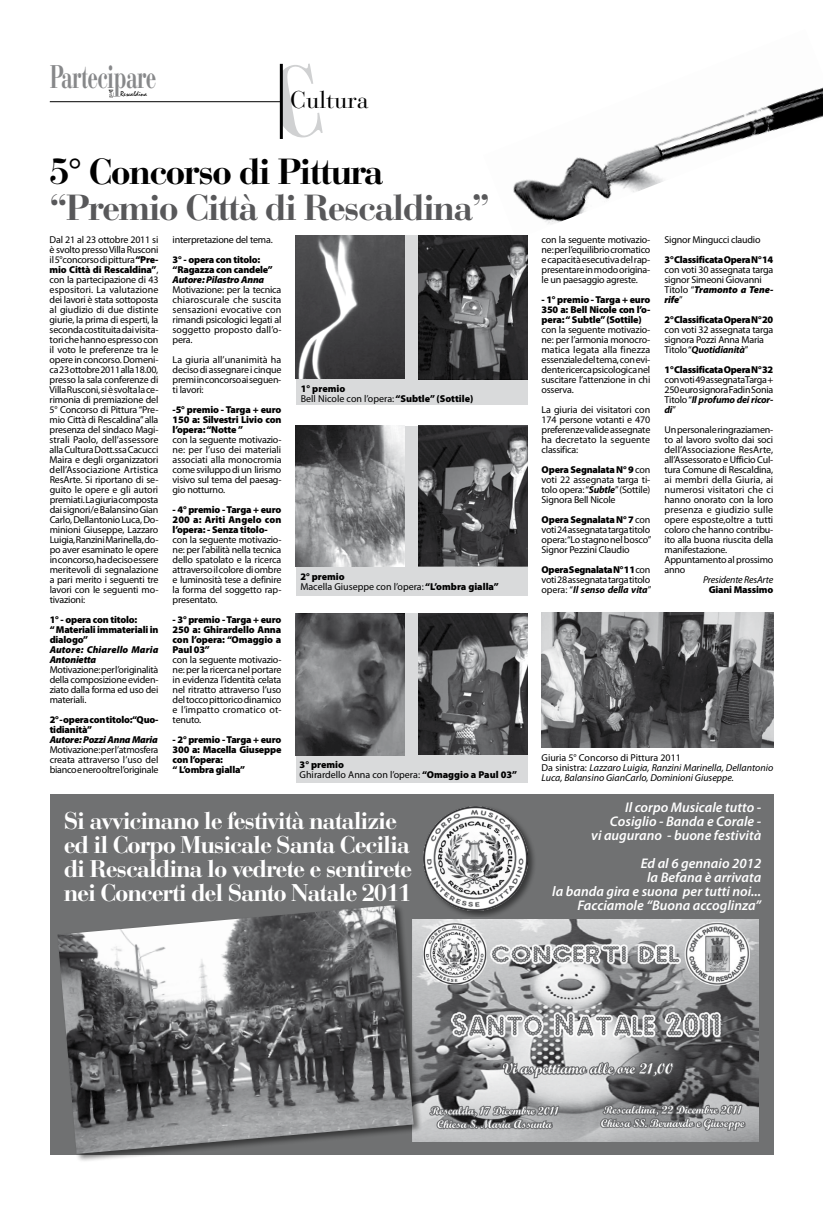
<style>
.page{position:relative;width:823px;height:1219px;background:#fff}
.page>*{position:absolute;margin:0;border:0;box-sizing:border-box;transform-origin:0 0}
.t1{font:700 36px "Bauer Bodoni Std";letter-spacing:-.05em;color:#58585a}
.t2{font:700 36px "Bauer Bodoni Std";letter-spacing:-.05em;color:#000}
.t3{font:700 32.5px "Bauer Bodoni Std";letter-spacing:-.03em;color:#87888a;scale:.65 1}
.t4{font:700 24px/24px "Bauer Bodoni Std";letter-spacing:-.05em;color:#fff}
.t5{font:24px "Bauer Bodoni Std";color:#000}
.t6{font:italic 600 14px/14px "Myriad Pro";color:#fff;text-align:right}
.t7{font:10px/10px "Myriad Pro";letter-spacing:-.02em;color:#000;text-align:justify}
.t8{font:900 10px/10px "Myriad Pro";letter-spacing:-.02em;color:#000}
.t9{font:italic 10px/10px "Myriad Pro";color:#000}
.t10{font:10px/10px "Myriad Pro";color:#000}
.t11{font:italic 900 10px "Myriad Pro";letter-spacing:-.02em;color:#000}
.t12{font:italic 900 10px/10px "Myriad Pro";letter-spacing:.01em;color:#000}
.t13{font:italic 10px "Myriad Pro";letter-spacing:-.02em;color:#000}
.t14{font:6.9px "Mistral Std";color:#000}
.s1{font-weight:900}
.s2{font-weight:400}
.s3{font-weight:700;font-style:italic}
.s4{font-weight:900;font-style:italic}
.s5{font-style:normal}
</style>
<div class="page">
<svg style="left:109px;top:89px;width:5px;height:8px"></svg>
<div style="left:295px;top:235px;width:232px;height:170px;background:#d9dadb"></div>
<div style="left:295px;top:426px;width:232px;height:169px;background:#d9dadb"></div>
<div style="left:295px;top:613px;width:232px;height:169px;background:#d9dadb"></div>
<div style="left:50px;top:795px;width:722px;height:360px;background:#707172"></div>
<hr style="left:50px;top:101px;width:231px;height:1px;background:#000">
<img style="left:513px;top:88px;width:309px;height:151px">
<img style="left:422px;top:919px;width:336px;height:222px">
<div style="left:423px;top:806px;width:113px;height:110px;background:#000;opacity:.5"></div>
<img style="left:423px;top:806px;width:104px;height:104px">
<img style="left:295px;top:235px;width:109px;height:143px">
<img style="left:418px;top:613px;width:109px;height:141px">
<img style="left:418px;top:426px;width:109px;height:140px">
<img style="left:418px;top:235px;width:109px;height:145px">
<img style="left:295px;top:614px;width:109px;height:142px">
<img style="left:541px;top:612px;width:231px;height:136px">
<img style="left:295px;top:426px;width:109px;height:140px">
<div style="left:56px;top:904px;width:366px;height:259px;background:#000;opacity:.5"></div>
<img style="left:57px;top:905px;width:356px;height:249px">
<svg style="left:268px;top:63px;width:15px;height:76px"></svg>
<h2 class="t3" style="left:50px;top:57px;width:165px">Partecipare</h2>
<p class="t14" style="left:120px;top:90px;width:28px">Rescaldina</p>
<h3 class="t5" style="left:290px;top:86px;width:80px">Cultura</h3>
<h1 class="t2" style="left:50px;top:149px;width:335px">5° Concorso di Pittura</h1>
<h1 class="t1" style="left:50px;top:185px;width:441px">“Premio Città di Rescaldina”</h1>
<p class="t7" style="left:50px;top:235px;width:110px">Dal 21 al 23 ottobre 2011 si è svolto presso Villa Rusconi il 5°concorso di pittura <span class="s1">“Pre&shy;mio Città di Rescaldina”</span>, con la partecipazione di 43 espositori. La valutazione dei lavori è stata sottoposta al giudizio di due distinte giurie, la prima di esperti, la seconda costituita dai visita&shy;tori che hanno espresso con il voto le preferenze tra le opere in concorso. Domeni&shy;ca 23 ottobre 2011 alla 18.00, presso la sala conferenze di Villa Rusconi, si è svolta la ce&shy;rimonia di premiazione del 5° Concorso di Pittura “Pre&shy;mio Città di Rescaldina” alla presenza del sindaco Magi&shy;strali Paolo, dell’assessore alla Cultura Dott.ssa Cacucci Maira e degli organizzatori dell’Associazione Artistica ResArte. Si riportano di se&shy;guito le opere e gli autori premiati. La giuria composta dai signori/e Balansino Gian Carlo, Dellantonio Luca, Do&shy;minioni Giuseppe, Lazzaro Luigia, Ranzini Marinella, do&shy;po aver esaminato le opere in concorso, ha deciso essere meritevoli di segnalazione a pari merito i seguenti tre lavori con le seguenti mo&shy;tivazioni:</p>
<p class="t8" style="left:50px;top:615px;width:110px">1° - opera con titolo:<br>“ Materiali immateriali in dialogo”</p>
<p class="t12" style="left:50px;top:645px;width:110px">Autore: Chiarello Maria<br>Antonietta</p>
<p class="t7" style="left:50px;top:665px;width:110px">Motivazione: per l’originalità della composizione eviden&shy;ziato dalla forma ed uso dei materiali.</p>
<p class="t8" style="left:50px;top:715px;width:110px">2° - opera con titolo: “Quo&shy;tidianità”</p>
<p class="t11" style="left:50px;top:734px;width:110px">Autore: Pozzi Anna Maria</p>
<p class="t7" style="left:50px;top:745px;width:110px">Motivazione: per l’atmosfera creata attraverso l’uso del bianco e nero oltre l’originale</p>
<p class="t7" style="left:172px;top:235px;width:102px">interpretazione del tema.</p>
<p class="t8" style="left:172px;top:255px;width:102px">3° - opera con titolo: “Ragazza con candele”</p>
<p class="t11" style="left:172px;top:274px;width:93px">Autore: Pilastro Anna</p>
<p class="t7" style="left:172px;top:285px;width:110px">Motivazione: per la tecnica chiaroscurale che suscita sensazioni evocative con rimandi psicologici legati al soggetto proposto dall’o&shy;pera.</p>
<p class="t7" style="left:172px;top:355px;width:110px">La giuria all’unanimità ha deciso di assegnare i cinque premi in concorso ai seguen&shy;ti lavori:</p>
<p class="t8" style="left:172px;top:405px;width:110px;text-align:justify">-5° premio - Targa + euro 150 a: Silvestri Livio con l’opera: “Notte ”</p>
<p class="t7" style="left:172px;top:435px;width:110px">con la seguente motivazio&shy;ne: per l’uso dei materiali associati alla monocromia come sviluppo di un lirismo visivo sul tema del paesag&shy;gio notturno.</p>
<p class="t8" style="left:172px;top:505px;width:110px;text-align:justify">- 4° premio - Targa + euro 200 a: Ariti Angelo con l’opera: - Senza titolo-</p>
<p class="t7" style="left:172px;top:535px;width:110px">con la seguente motivazio&shy;ne: per l’abilità nella tecnica dello spatolato e la ricerca attraverso il colore di ombre e luminosità tese a definire la forma del soggetto rap&shy;presentato.</p>
<p class="t8" style="left:172px;top:615px;width:110px;text-align:justify">- 3° premio - Targa + euro 250 a: Ghirardello Anna con l’opera: “Omaggio a Paul 03”</p>
<p class="t7" style="left:172px;top:655px;width:110px">con la seguente motivazio&shy;ne: per la ricerca nel portare in evidenza l’identità celata nel ritratto attraverso l’uso del tocco pittorico dinamico e l’impatto cromatico ot&shy;tenuto.</p>
<p class="t8" style="left:172px;top:735px;width:110px">- 2° premio - Targa + euro<br>300 a: Macella Giuseppe con l’opera:<br>“ L’ombra gialla”</p>
<p class="t8" style="left:300px;top:383px;width:174px">1° premio<br><span class="s2">Bell Nicole con l’opera:</span> “Subtle” (Sottile)</p>
<p class="t10" style="left:300px;top:572px;width:200px"><span class="s1">2° premio<br></span>Macella Giuseppe con l’opera: <span class="s1">“L’ombra gialla”</span></p>
<p class="t10" style="left:299px;top:760px;width:219px"><span class="s1">3° premio<br></span>Ghirardello Anna con l’opera: <span class="s1">“Omaggio a Paul 03”</span></p>
<h3 class="t4" style="left:64px;top:808px;width:350px">Si avvicinano le festività natalizie ed il Corpo Musicale Santa Cecilia di Rescaldina lo vedrete e sentirete nei Concerti del Santo Natale 2011</h3>
<p class="t7" style="left:541px;top:235px;width:110px">con la seguente motivazio&shy;ne: per l’equilibrio cromatico e capacità esecutiva del rap&shy;presentare in modo origina&shy;le un paesaggio agreste.</p>
<p class="t8" style="left:541px;top:295px;width:110px;text-align:justify">- 1° premio - Targa + euro 350 a: Bell Nicole con l’o&shy;pera: “ Subtle” (Sottile)</p>
<p class="t7" style="left:541px;top:325px;width:110px">con la seguente motivazio&shy;ne: per l’armonia monocro&shy;matica legata alla finezza essenziale del tema, con evi&shy;dente ricerca psicologica nel suscitare l’attenzione in chi osserva.</p>
<p class="t7" style="left:541px;top:405px;width:110px">La giuria dei visitatori con 174 persone votanti e 470 preferenze valide assegnate ha decretato la seguente classifica:</p>
<p class="t7" style="left:541px;top:465px;width:110px"><span class="s1">Opera Segnalata N° 9</span> con voti 22 assegnata targa ti&shy;tolo opera: “<span class="s3">Subtle</span>” (Sottile)<br>Signora Bell Nicole</p>
<p class="t7" style="left:541px;top:515px;width:111px"><span class="s1">Opera Segnalata N° 7</span> con voti 24 assegnata targa titolo opera: “Lo stagno nel bosco” Signor Pezzini Claudio</p>
<p class="t7" style="left:541px;top:565px;width:111px"><span class="s1">Opera Segnalata N° 11</span> con voti 28 assegnata targa titolo opera: “<span class="s3">Il senso della vita</span>”</p>
<p class="t7" style="left:664px;top:235px;width:97px">Signor Mingucci claudio</p>
<p class="t8" style="left:664px;top:255px;width:110px">3° Classificata Opera N° 14</p>
<p class="t7" style="left:664px;top:265px;width:110px;text-align:left">con voti 30 assegnata targa signor Simeoni Giovanni<br>Titolo “<span class="s4">Tramonto a Tene&shy;rife</span>”</p>
<p class="t8" style="left:664px;top:315px;width:110px">2° Classificata Opera N° 20</p>
<p class="t7" style="left:664px;top:325px;width:110px;text-align:left">con voti 32 assegnata targa signora Pozzi Anna Maria<br>Titolo “<span class="s3">Quotidianità</span>”</p>
<p class="t8" style="left:664px;top:365px;width:110px">1° Classificata Opera N° 32</p>
<p class="t7" style="left:664px;top:375px;width:110px">con voti 49 assegnata Targa + 250 euro signora Fadin Sonia Titolo “<span class="s3">Il profumo dei ricor&shy;di</span>”</p>
<p class="t7" style="left:664px;top:425px;width:110px;text-align:left">Un personale ringraziamen&shy;to al lavoro svolto dai soci dell’Associazione ResArte, all’Assessorato e Ufficio Cul&shy;tura Comune di Rescaldina, ai membri della Giuria, ai numerosi visitatori che ci hanno onorato con la loro presenza e giudizio sulle opere esposte,oltre a tutti coloro che hanno contribu&shy;ito alla buona riuscita della manifestazione.<br>Appuntamento al prossimo anno</p>
<p class="t13" style="left:702px;top:574px;width:72px">Presidente ResArte</p>
<p class="t8" style="left:708px;top:585px;width:66px">Giani Massimo</p>
<p class="t9" style="left:541px;top:753px;width:233px"><span class="s5">Giuria 5° Concorso di Pittura 2011<br>Da sinistra:</span> Lazzaro Luigia, Ranzini Marinella, Dellantonio<br>Luca, Balansino GianCarlo, Dominioni Giuseppe.</p>
<h3 class="t6" style="left:591px;top:800px;width:171px">Il corpo Musicale tutto -<br>Cosiglio - Banda e Corale -<br>vi augurano - buone festività</h3>
<h3 class="t6" style="left:552px;top:856px;width:210px">Ed al 6 gennaio 2012<br>la Befana è arrivata<br>la banda gira e suona per tutti noi...<br>Facciamole “Buona accoglinza”</h3>
</div>
